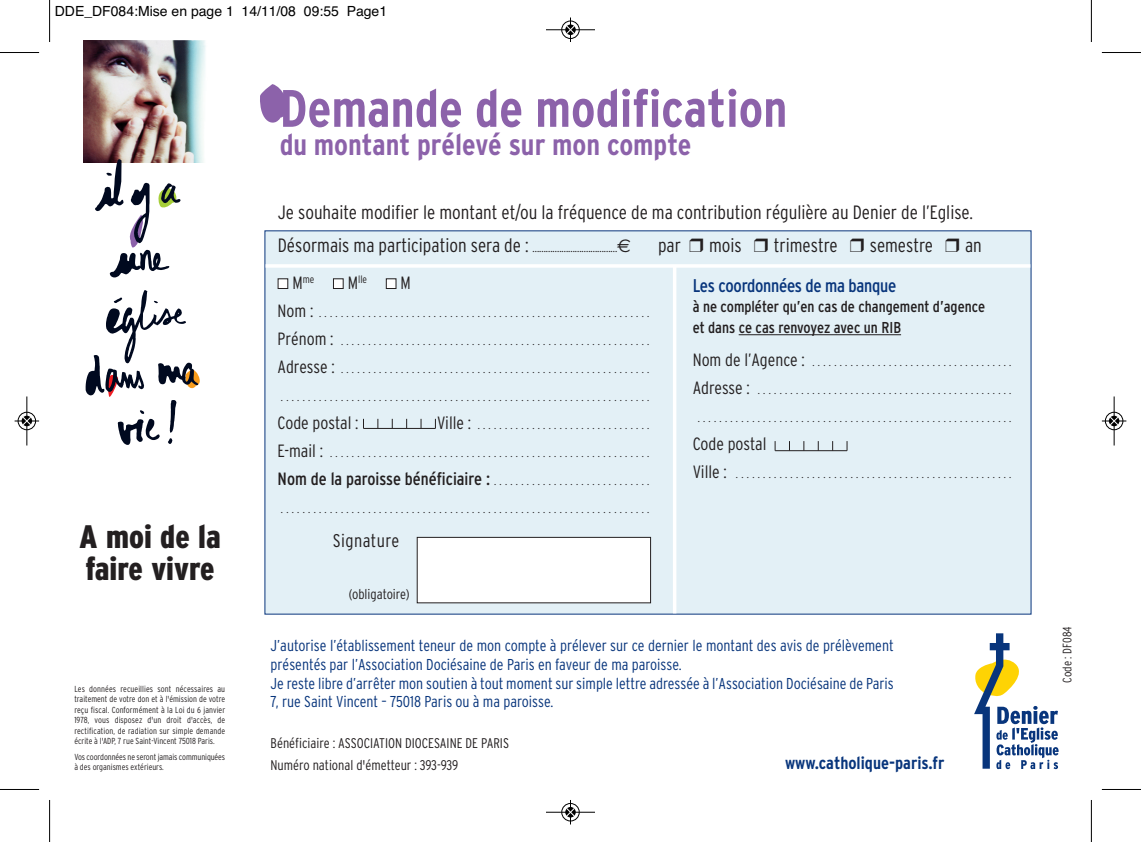
<style>
.page{position:relative;width:1141px;height:842px;background:#fff}
.page>*{position:absolute;margin:0;border:0;box-sizing:border-box;transform-origin:0 0}
.t1{font:700 condensed 52.5px "Interstate";color:#8c62aa}
.t2{font:900 condensed 32.55px/31.5px "Interstate";color:#231f20}
.t3{font:700 condensed 29.75px "Interstate";color:#8c62aa}
.t4{font:300 condensed 19.25px "Interstate";color:#231f20}
.t5{font:condensed 18.38px "Interstate";letter-spacing:-.015em;color:#08357c}
.t6{font:300 condensed 18.38px "Interstate";letter-spacing:.02em;color:#231f20}
.t7{font:300 condensed 17.68px "Interstate";color:#231f20}
.t8{font:700 condensed 17.5px "Interstate";color:#08357c}
.t9{font:300 condensed 15.75px/18.9px "Interstate";color:#08357c}
.t10{font:condensed 15.75px/20.5px "Interstate";color:#231f20}
.t11{font:300 condensed 14px/21.7px "Interstate";color:#231f20}
.t12{font:14px "Helvetica";color:#000}
.t13{font:300 condensed 12.25px "Interstate";color:#231f20}
.t14{font:300 condensed 11.9px "Interstate";color:#231f20}
.t15{font:300 condensed 10.67px "Interstate";color:#231f20}
.t16{font:300 condensed 8.75px/10.5px "Interstate";color:#231f20;text-align:justify}
.s1{font-size:19.25px}
.s2{font-family:"Euro Sans";font-weight:400;font-stretch:normal;font-size:18.38px}
.s3{color:#fff}
.s4{font-size:17.68px}
.s5{font-weight:400;font-size:17.68px}
</style>
<div class="page">
<div style="left:265px;top:231px;width:766px;height:382px;background:#e3f0f6"></div>
<img style="left:83px;top:41px;width:123px;height:121px">
<svg style="left:260px;top:84px;width:28px;height:39px"></svg>
<svg style="left:94px;top:159px;width:87px;height:118px"></svg>
<svg style="left:86px;top:290px;width:114px;height:155px"></svg>
<svg style="left:974px;top:633px;width:85px;height:136px"></svg>
<hr style="left:363px;top:428px;width:72px;height:1px;background:#231f20">
<div style="left:417px;top:537px;width:234px;height:66px;background:#fff"></div>
<div style="left:417px;top:537px;width:234px;height:66px;border:1px solid #231f20"></div>
<hr style="left:739px;top:334px;width:162px;height:1px;background:#231f20">
<hr style="left:775px;top:450px;width:72px;height:1px;background:#231f20">
<hr style="left:266px;top:264px;width:764px;height:4px;background:#fff">
<hr style="left:673px;top:266px;width:3px;height:347px;background:#fff">
<hr style="left:49px;top:0;width:1px;height:42px;background:#000">
<hr style="left:0;top:52px;width:39px;height:1px;background:#000">
<hr style="left:1091px;top:0;width:1px;height:42px;background:#000">
<hr style="left:1102px;top:52px;width:39px;height:1px;background:#000">
<hr style="left:49px;top:800px;width:1px;height:42px;background:#000">
<hr style="left:0;top:789px;width:39px;height:1px;background:#000">
<hr style="left:1091px;top:800px;width:1px;height:42px;background:#000">
<hr style="left:1102px;top:789px;width:39px;height:1px;background:#000">
<div style="left:561px;top:21px;width:19px;height:18px;border:1px solid #fff;border-radius:50%"></div>
<hr style="left:546px;top:29px;width:49px;height:1px;background:#000">
<div style="left:562px;top:21px;width:17px;height:18px;border:1px solid #000;border-radius:50%"></div>
<svg style="left:566px;top:18px;width:9px;height:24px"></svg>
<div style="left:561px;top:803px;width:19px;height:18px;border:1px solid #fff;border-radius:50%"></div>
<hr style="left:546px;top:812px;width:49px;height:1px;background:#000">
<div style="left:562px;top:803px;width:17px;height:18px;border:1px solid #000;border-radius:50%"></div>
<svg style="left:566px;top:800px;width:9px;height:24px"></svg>
<hr style="left:27px;top:396px;width:1px;height:49px;background:#000">
<div style="left:18px;top:412px;width:18px;height:18px;border:1px solid #000;border-radius:50%"></div>
<svg style="left:15px;top:416px;width:24px;height:9px"></svg>
<hr style="left:1114px;top:396px;width:1px;height:49px;background:#000">
<div style="left:1105px;top:412px;width:18px;height:18px;border:1px solid #000;border-radius:50%"></div>
<svg style="left:1102px;top:416px;width:24px;height:9px"></svg>
<p class="t12" style="left:55px;top:3px;width:334px">DDE_DF084:Mise en page 1 14/11/08 09:55 Page1</p>
<h1 class="t1" style="left:280px;top:88px;width:509px">Demande de modification</h1>
<h3 class="t3" style="left:280px;top:133px;width:413px">du montant prélevé sur mon compte</h3>
<h3 class="t4" style="left:278px;top:205px;width:697px">Je souhaite modifier le montant et/ou la fréquence de ma contribution régulière au Denier de l’Eglise.</h3>
<p class="t13" style="left:278px;top:243px;width:355px"><span class="s1">Désormais ma participation sera de :</span> ......................................<span class="s2">€</span></p>
<h3 class="t4" style="left:658px;top:238px;width:24px">par</h3>
<h3 class="t4" style="left:709px;top:238px;width:34px">mois</h3>
<h3 class="t4" style="left:774px;top:238px;width:65px">trimestre</h3>
<h3 class="t4" style="left:870px;top:238px;width:65px">semestre</h3>
<h3 class="t4" style="left:965px;top:238px;width:18px">an</h3>
<h2 class="t2" style="left:79px;top:523px;width:143px">A moi de la faire vivre</h2>
<p class="t16" style="left:74px;top:684px;width:152px">Les données recueillies sont nécessaires au traitement de votre don et à l'émission de votre reçu fiscal. Conformément à la Loi du 6 janvier 1978, vous disposez d'un droit d'accès, de rectification, de radiation sur simple demande écrite à l'ADP, 7 rue Saint-Vincent 75018 Paris.</p>
<p class="t16" style="left:74px;top:752px;width:152px">Vos coordonnées ne seront jamais communiquées à des organismes extérieurs.</p>
<p class="t15" style="left:278px;top:275px;width:38px"><span class="s3">■</span> <span class="s4">M</span>me</p>
<p class="t15" style="left:333px;top:275px;width:36px"><span class="s3">■</span> <span class="s4">M</span>lle</p>
<h3 class="t7" style="left:386px;top:276px;width:27px"><span class="s3">■</span> M</h3>
<p class="t14" style="left:278px;top:308px;width:373px"><span class="s4">Nom :</span> .............................................................</p>
<p class="t14" style="left:278px;top:336px;width:373px"><span class="s4">Prénom :</span> .........................................................</p>
<p class="t14" style="left:278px;top:364px;width:373px"><span class="s4">Adresse :</span> .........................................................</p>
<p class="t14" style="left:281px;top:392px;width:370px">....................................................................</p>
<h3 class="t7" style="left:278px;top:416px;width:82px">Code postal :</h3>
<p class="t14" style="left:437px;top:420px;width:214px"><span class="s4">Ville :</span> ................................</p>
<p class="t14" style="left:278px;top:448px;width:373px"><span class="s4">E-mail :</span> ...........................................................</p>
<p class="t14" style="left:278px;top:476px;width:373px"><span class="s5">Nom de la paroisse bénéficiaire :</span>.............................</p>
<p class="t14" style="left:281px;top:504px;width:370px">....................................................................</p>
<h3 class="t6" style="left:333px;top:533px;width:68px">Signature</h3>
<p class="t11" style="left:349px;top:584px;width:62px">(obligatoire)</p>
<h3 class="t5" style="left:693px;top:279px;width:205px">Les coordonnées de ma banque</h3>
<h3 class="t10" style="left:693px;top:297px;width:294px">à ne compléter qu’en cas de changement d’agence et dans ce cas renvoyez avec un RIB</h3>
<p class="t14" style="left:693px;top:357px;width:320px"><span class="s4">Nom de l’Agence :</span> .....................................</p>
<p class="t14" style="left:693px;top:385px;width:320px"><span class="s4">Adresse :</span> ...............................................</p>
<p class="t14" style="left:698px;top:413px;width:315px">..........................................................</p>
<h3 class="t7" style="left:693px;top:437px;width:75px">Code postal</h3>
<p class="t14" style="left:693px;top:469px;width:320px"><span class="s4">Ville :</span> ...................................................</p>
<p class="t9" style="left:271px;top:637px;width:625px">J’autorise l’établissement teneur de mon compte à prélever sur ce dernier le montant des avis de prélèvement présentés par l’Association Dociésaine de Paris en faveur de ma paroisse.<br>Je reste libre d’arrêter mon soutien à tout moment sur simple lettre adressée à l’Association Dociésaine de Paris 7, rue Saint Vincent – 75018 Paris ou à ma paroisse.</p>
<p class="t11" style="left:271px;top:733px;width:240px">Bénéficiaire : ASSOCIATION DIOCESAINE DE PARIS<br>Numéro national d'émetteur : 393-939</p>
<h3 class="t8" style="left:785px;top:756px;width:161px">www.catholique-paris.fr</h3>
<p class="t13" style="left:1062px;top:683px;width:58px;rotate:-90deg">Code : DF084</p>
</div>
